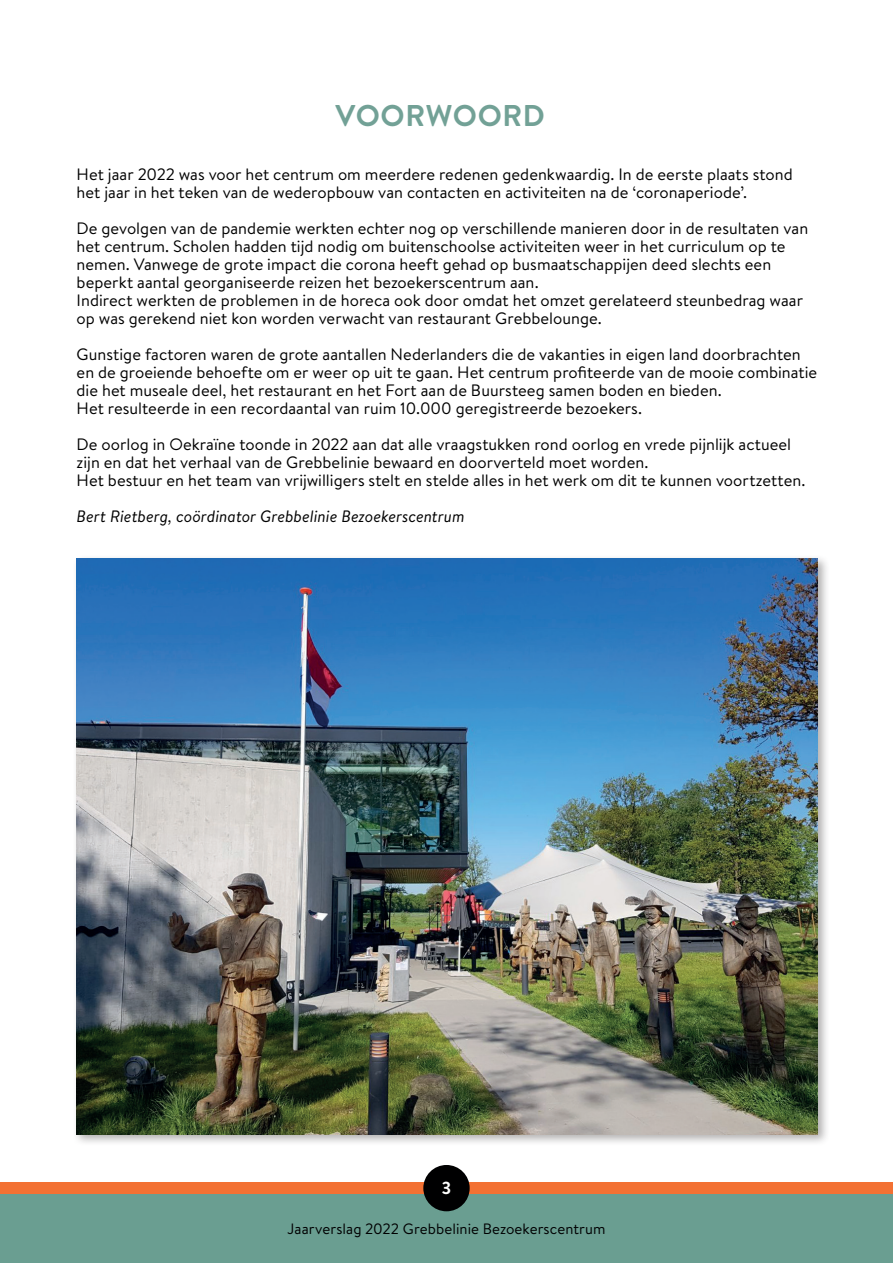
<style>
.page{position:relative;width:893px;height:1263px;background:#fff}
.page>*{position:absolute;margin:0;border:0;box-sizing:border-box;transform-origin:0 0}
.t1{font:700 30px "Brandon Text";letter-spacing:.02em;color:#72a196}
.t2{font:700 18px "Brandon Grotesque";color:#fff}
.t3{font:16.5px/18px "Brandon Text";color:#000001}
.t4{font:italic 16.5px "Brandon Text";color:#000001}
.t5{font:15px "Brandon Text";letter-spacing:.005em;color:#000001}
</style>
<div class="page">
<div style="left:0;top:1188px;width:893px;height:75px;background:#6a9e91"></div>
<div style="left:0;top:1182px;width:893px;height:12px;background:#f37133"></div>
<div style="left:423px;top:1165px;width:47px;height:46px;background:#000001;border-radius:50%"></div>
<div style="left:73px;top:554px;width:757px;height:592px;background:#231f20;opacity:.35"></div>
<img style="left:77px;top:558px;width:741px;height:576px">
<h1 class="t1" style="left:336px;top:95px;width:211px">VOORWOORD</h1>
<p class="t3" style="left:77px;top:165px;width:718px">Het jaar 2022 was voor het centrum om meerdere redenen gedenkwaardig. In de eerste plaats stond het jaar in het teken van de wederopbouw van contacten en activiteiten na de ‘coronaperiode’.</p>
<p class="t3" style="left:77px;top:219px;width:733px">De gevolgen van de pandemie werkten echter nog op verschillende manieren door in de resultaten van het centrum. Scholen hadden tijd nodig om buitenschoolse activiteiten weer in het curriculum op te nemen. Vanwege de grote impact die corona heeft gehad op busmaatschappijen deed slechts een beperkt aantal georganiseerde reizen het bezoekerscentrum aan.<br>Indirect werkten de problemen in de horeca ook door omdat het omzet gerelateerd steunbedrag waar op was gerekend niet kon worden verwacht van restaurant Grebbelounge.</p>
<p class="t3" style="left:77px;top:345px;width:742px">Gunstige factoren waren de grote aantallen Nederlanders die de vakanties in eigen land doorbrachten en de groeiende behoefte om er weer op uit te gaan. Het centrum profiteerde van de mooie combinatie die het museale deel, het restaurant en het Fort aan de Buursteeg samen boden en bieden.<br>Het resulteerde in een recordaantal van ruim 10.000 geregistreerde bezoekers.</p>
<p class="t3" style="left:77px;top:435px;width:730px">De oorlog in Oekraïne toonde in 2022 aan dat alle vraagstukken rond oorlog en vrede pijnlijk actueel zijn en dat het verhaal van de Grebbelinie bewaard en doorverteld moet worden.<br>Het bestuur en het team van vrijwilligers stelt en stelde alles in het werk om dit te kunnen voortzetten.</p>
<p class="t4" style="left:77px;top:505px;width:390px">Bert Rietberg, coördinator Grebbelinie Bezoekerscentrum</p>
<p class="t2" style="left:442px;top:1176px;width:11px">3</p>
<p class="t5" style="left:287px;top:1218px;width:319px">Jaarverslag 2022 Grebbelinie Bezoekerscentrum</p>
</div>
